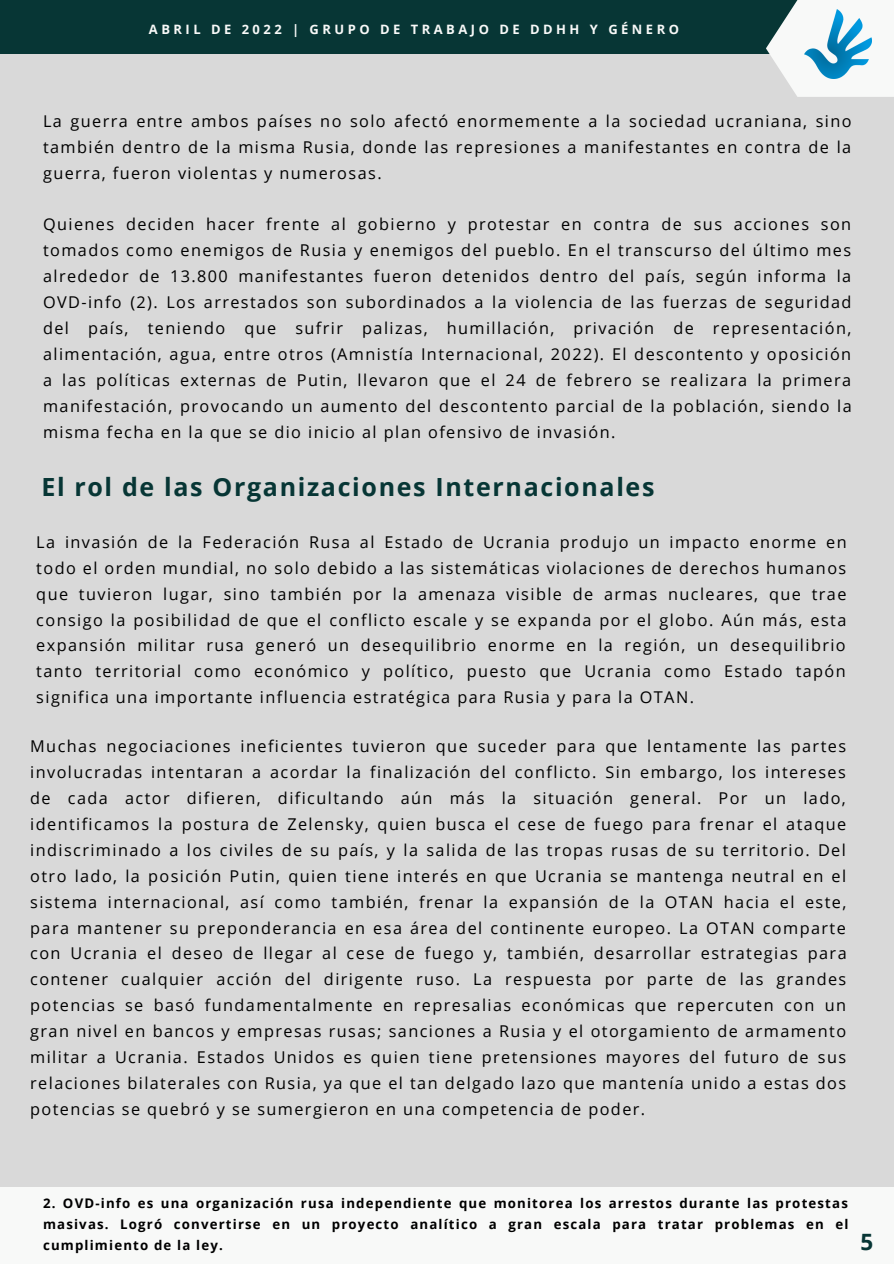
<style>
.page{position:relative;width:894px;height:1264px;background:#fff}
.page>*{position:absolute;margin:0;border:0;box-sizing:border-box;transform-origin:0 0}
.t1{font:700 25.05px "Open Sans";letter-spacing:.065em;color:#073635}
.t2{font:700 22.5px "Open Sans";color:#073635}
.t3{font:16.2px/26px "Open Sans";letter-spacing:.085em;color:#000;text-align:justify}
.t4{font:700 13.2px/21px "Open Sans";letter-spacing:.085em;color:#000;text-align:justify}
.t5{font:700 12.9px "Open Sans";letter-spacing:.27em;color:#f8f9f8}
</style>
<div class="page">
<div style="left:0;top:0;width:893px;height:1263px;background:#d9d9d9"></div>
<div style="left:0;top:0;width:893px;height:54px;background:#073635"></div>
<div style="left:0;top:1187px;width:893px;height:76px;background:#f8f9f8"></div>
<svg style="left:766px;top:0;width:127px;height:97px"></svg>
<img style="left:804px;top:9px;width:67px;height:70px">
<p class="t5" style="left:149px;top:20px;width:531px">ABRIL DE 2022 | GRUPO DE TRABAJO DE DDHH Y GÉNERO</p>
<p class="t3" style="left:43px;top:107px;width:809px">La guerra entre ambos países no solo afectó enormemente a la sociedad ucraniana, sino también dentro de la misma Rusia, donde las represiones a manifestantes en contra de la guerra, fueron violentas y numerosas.</p>
<p class="t3" style="left:43px;top:211px;width:810px">Quienes deciden hacer frente al gobierno y protestar en contra de sus acciones son tomados como enemigos de Rusia y enemigos del pueblo. En el transcurso del último mes alrededor de 13.800 manifestantes fueron detenidos dentro del país, según informa la OVD-info (2). Los arrestados son subordinados a la violencia de las fuerzas de seguridad del país, teniendo que sufrir palizas, humillación, privación de representación, alimentación, agua, entre otros (Amnistía Internacional, 2022). El descontento y oposición a las políticas externas de Putin, llevaron que el 24 de febrero se realizara la primera manifestación, provocando un aumento del descontento parcial de la población, siendo la misma fecha en la que se dio inicio al plan ofensivo de invasión.</p>
<p class="t1" style="left:41px;top:469px;width:614px">El rol de las Organizaciones Internacionales</p>
<p class="t3" style="left:36px;top:528px;width:811px">La invasión de la Federación Rusa al Estado de Ucrania produjo un impacto enorme en todo el orden mundial, no solo debido a las sistemáticas violaciones de derechos humanos que tuvieron lugar, sino también por la amenaza visible de armas nucleares, que trae consigo la posibilidad de que el conflicto escale y se expanda por el globo. Aún más, esta expansión militar rusa generó un desequilibrio enorme en la región, un desequilibrio tanto territorial como económico y político, puesto que Ucrania como Estado tapón significa una importante influencia estratégica para Rusia y para la OTAN.</p>
<p class="t3" style="left:30px;top:733px;width:817px">Muchas negociaciones ineficientes tuvieron que suceder para que lentamente las partes involucradas intentaran a acordar la finalización del conflicto. Sin embargo, los intereses de cada actor difieren, dificultando aún más la situación general. Por un lado, identificamos la postura de Zelensky, quien busca el cese de fuego para frenar el ataque indiscriminado a los civiles de su país, y la salida de las tropas rusas de su territorio. Del otro lado, la posición Putin, quien tiene interés en que Ucrania se mantenga neutral en el sistema internacional, así como también, frenar la expansión de la OTAN hacia el este, para mantener su preponderancia en esa área del continente europeo. La OTAN comparte con Ucrania el deseo de llegar al cese de fuego y, también, desarrollar estrategias para contener cualquier acción del dirigente ruso. La respuesta por parte de las grandes potencias se basó fundamentalmente en represalias económicas que repercuten con un gran nivel en bancos y empresas rusas; sanciones a Rusia y el otorgamiento de armamento militar a Ucrania. Estados Unidos es quien tiene pretensiones mayores del futuro de sus relaciones bilaterales con Rusia, ya que el tan delgado lazo que mantenía unido a estas dos potencias se quebró y se sumergieron en una competencia de poder.</p>
<p class="t4" style="left:43px;top:1192px;width:806px">2. OVD-info es una organización rusa independiente que monitorea los arrestos durante las protestas masivas. Logró convertirse en un proyecto analítico a gran escala para tratar problemas en el cumplimiento de la ley.</p>
<p class="t2" style="left:860px;top:1225px;width:14px">5</p>
</div>
